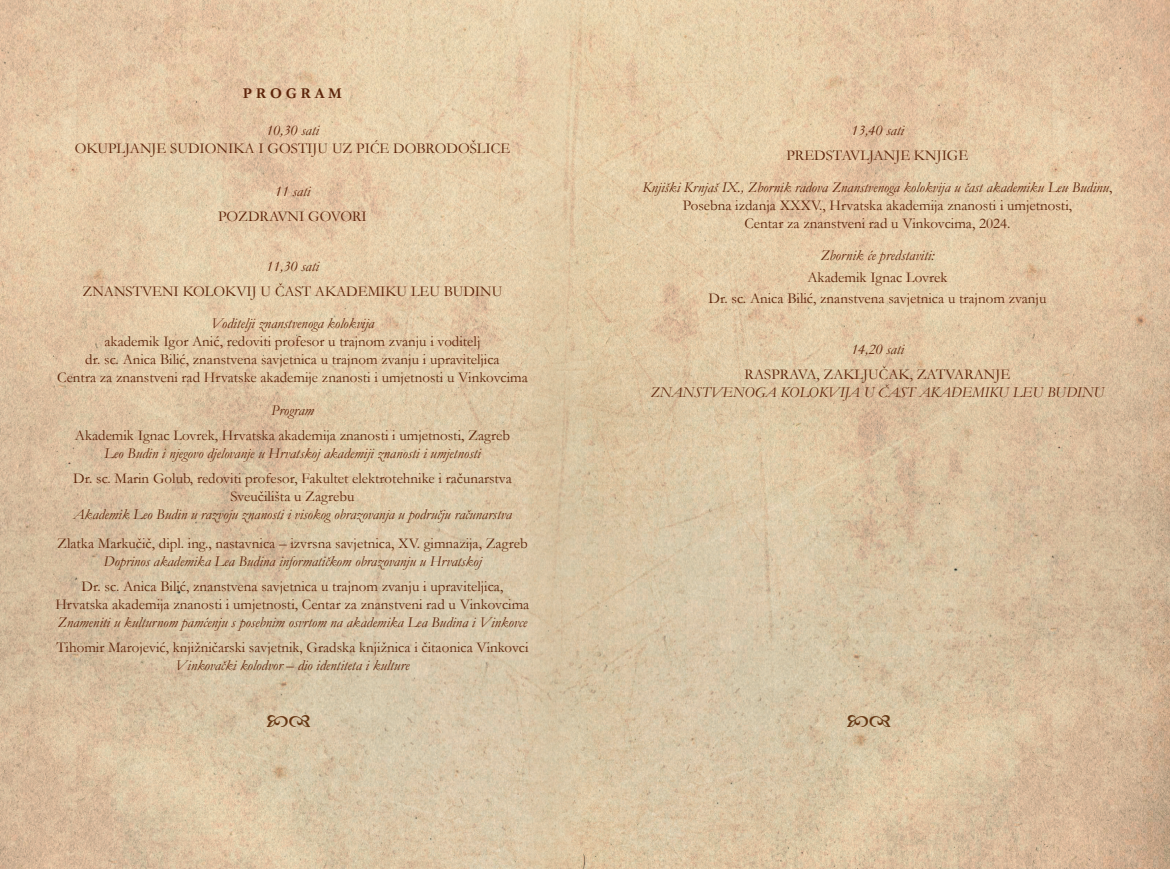
<style>
.page{position:relative;width:1170px;height:869px;background:#fff}
.page>*{position:absolute;margin:0;border:0;box-sizing:border-box;transform-origin:0 0}
.t1{font:15px/18px "Garamond";color:#5d250b;text-align:center}
.t2{font:italic 15px/32.1px "Garamond";color:#5d250b;text-align:center}
.t3{font:700 15px "Garamond";color:#5d250b}
.s1{font-style:normal}
</style>
<div class="page">
<img style="left:0;top:0;width:525px;height:868px">
<img style="left:525px;top:0;width:644px;height:868px">
<svg style="left:267px;top:714px;width:43px;height:12px"></svg>
<svg style="left:847px;top:714px;width:43px;height:12px"></svg>
<p class="t3" style="left:243px;top:83px;width:101px">P R O G R A M</p>
<p class="t2" style="left:266px;top:113px;width:54px">10,30 sati</p>
<p class="t1" style="left:75px;top:138px;width:437px">OKUPLJANJE SUDIONIKA I GOSTIJU UZ PIĆE DOBRODOŠLICE</p>
<p class="t2" style="left:275px;top:174px;width:37px">11 sati</p>
<p class="t1" style="left:218px;top:206px;width:150px">POZDRAVNI GOVORI</p>
<p class="t2" style="left:266px;top:250px;width:54px">11,30 sati</p>
<p class="t1" style="left:82px;top:282px;width:421px">ZNANSTVENI KOLOKVIJ U ČAST AKADEMIKU LEU BUDINU</p>
<p class="t2" style="left:211px;top:307px;width:165px">Voditelji znanstvenoga kolokvija</p>
<p class="t1" style="left:57px;top:332px;width:472px">akademik Igor Anić, redoviti profesor u trajnom zvanju i voditelj<br>dr. sc. Anica Bilić, znanstvena savjetnica u trajnom zvanju i upraviteljica<br>Centra za znanstveni rad Hrvatske akademije znanosti i umjetnosti u Vinkovcima</p>
<p class="t2" style="left:271px;top:393px;width:44px">Program</p>
<p class="t1" style="left:75px;top:425px;width:436px">Akademik Ignac Lovrek, Hrvatska akademija znanosti i umjetnosti, Zagreb</p>
<p class="t2" style="left:104px;top:436px;width:378px">Leo Budin i njegovo djelovanje u Hrvatskoj akademiji znanosti i umjetnosti</p>
<p class="t1" style="left:73px;top:468px;width:440px">Dr. sc. Marin Golub, redoviti profesor, Fakultet elektrotehnike i računarstva<br>Sveučilišta u Zagrebu</p>
<p class="t2" style="left:73px;top:497px;width:440px">Akademik Leo Budin u razvoju znanosti i visokog obrazovanja u području računarstva</p>
<p class="t1" style="left:57px;top:533px;width:472px">Zlatka Markučič, dipl. ing., nastavnica – izvrsna savjetnica, XV. gimnazija, Zagreb</p>
<p class="t2" style="left:103px;top:544px;width:379px">Doprinos akademika Lea Budina informatičkom obrazovanju u Hrvatskoj</p>
<p class="t1" style="left:56px;top:576px;width:475px">Dr. sc. Anica Bilić, znanstvena savjetnica u trajnom zvanju i upraviteljica,<br>Hrvatska akademija znanosti i umjetnosti, Centar za znanstveni rad u Vinkovcima</p>
<p class="t2" style="left:58px;top:605px;width:471px">Znameniti u kulturnom pamćenju s posebnim osvrtom na akademika Lea Budina i Vinkovce</p>
<p class="t1" style="left:56px;top:637px;width:473px">Tihomir Marojević, knjižničarski savjetnik, Gradska knjižnica i čitaonica Vinkovci</p>
<p class="t2" style="left:175px;top:648px;width:236px">Vinkovački kolodvor – dio identiteta i kulture</p>
<p class="t2" style="left:851px;top:114px;width:54px">13,40 sati</p>
<p class="t2" style="left:642px;top:139px;width:471px"><span class="s1">PREDSTAVLJANJE KNJIGE<br></span>Knjiški Krnjaš IX., Zbornik radova Znanstvenoga kolokvija u čast akademiku Leu Budinu<span class="s1">,</span></p>
<p class="t1" style="left:682px;top:196px;width:390px">Posebna izdanja XXXV., Hrvatska akademija znanosti i umjetnosti,<br>Centar za znanstveni rad u Vinkovcima, 2024.</p>
<p class="t2" style="left:820px;top:239px;width:116px">Zbornik će predstaviti:</p>
<p class="t1" style="left:708px;top:266px;width:339px;line-height:21.5px">Akademik Ignac Lovrek<br>Dr. sc. Anica Bilić, znanstvena savjetnica u trajnom zvanju</p>
<p class="t2" style="left:851px;top:332px;width:54px">14,20 sati</p>
<p class="t1" style="left:744px;top:364px;width:267px">RASPRAVA, ZAKLJUČAK, ZATVARANJE</p>
<p class="t2" style="left:650px;top:375px;width:455px">ZNANSTVENOGA KOLOKVIJA U ČAST AKADEMIKU LEU BUDINU</p>
</div>
